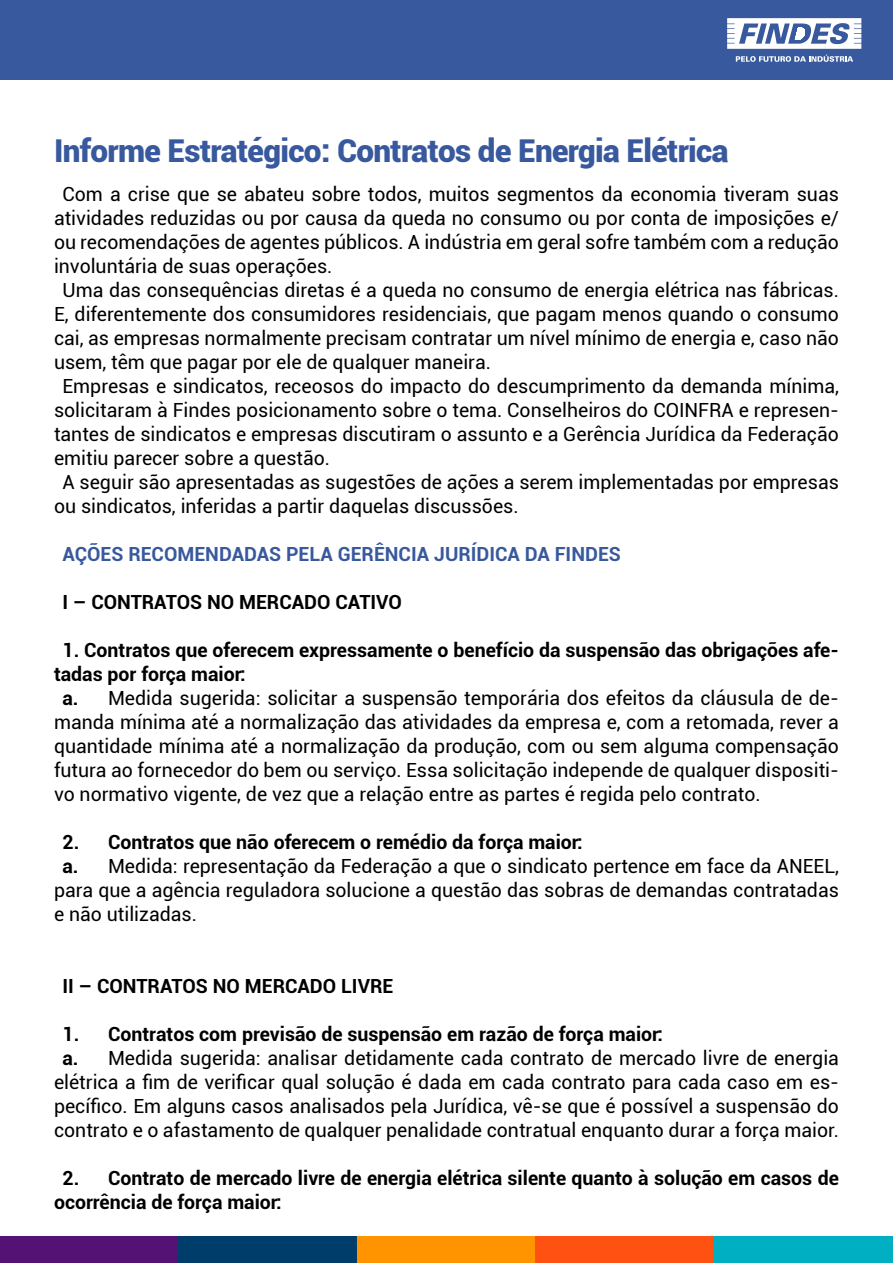
<style>
.page{position:relative;width:893px;height:1263px;background:#fff}
.page>*{position:absolute;margin:0;border:0;box-sizing:border-box;transform-origin:0 0}
.t1{font:900 31.5px "Roboto";letter-spacing:-.02em;color:#38599e}
.t2{font:19.5px "Roboto";color:#000}
.t3{font:700 19.5px/24px "Roboto";color:#000}
.t4{font:700 19.5px "Roboto";color:#38599e}
.s1{font-weight:700}
</style>
<div class="page">
<div style="left:0;top:1236px;width:180px;height:27px;background:#541275"></div>
<div style="left:178px;top:1236px;width:180px;height:27px;background:#003d6b"></div>
<div style="left:357px;top:1236px;width:179px;height:27px;background:#ff9400"></div>
<div style="left:535px;top:1236px;width:180px;height:27px;background:#ff5212"></div>
<div style="left:713px;top:1236px;width:180px;height:27px;background:#00b0c2"></div>
<div style="left:0;top:0;width:893px;height:80px;background:#38599e"></div>
<svg style="left:727px;top:18px;width:134px;height:31px"></svg>
<svg style="left:736px;top:55px;width:117px;height:7px"></svg>
<h1 class="t1" style="left:54px;top:128px;width:676px">Informe Estratégico: Contratos de Energia Elétrica</h1>
<p class="t2" style="left:63px;top:180px;width:778px">Com a crise que se abateu sobre todos, muitos segmentos da economia tiveram suas</p>
<p class="t2" style="left:54px;top:204px;width:786px">atividades reduzidas ou por causa da queda no consumo ou por conta de imposições e/</p>
<p class="t2" style="left:54px;top:228px;width:786px">ou recomendações de agentes públicos. A indústria em geral sofre também com a redução</p>
<p class="t2" style="left:54px;top:252px;width:280px">involuntária de suas operações.</p>
<p class="t2" style="left:63px;top:276px;width:778px">Uma das consequências diretas é a queda no consumo de energia elétrica nas fábricas.</p>
<p class="t2" style="left:54px;top:300px;width:786px">E, diferentemente dos consumidores residenciais, que pagam menos quando o consumo</p>
<p class="t2" style="left:54px;top:324px;width:786px">cai, as empresas normalmente precisam contratar um nível mínimo de energia e, caso não</p>
<p class="t2" style="left:54px;top:348px;width:439px">usem, têm que pagar por ele de qualquer maneira.</p>
<p class="t2" style="left:63px;top:372px;width:778px">Empresas e sindicatos, receosos do impacto do descumprimento da demanda mínima,</p>
<p class="t2" style="left:54px;top:396px;width:786px">solicitaram à Findes posicionamento sobre o tema. Conselheiros do COINFRA e represen-</p>
<p class="t2" style="left:54px;top:420px;width:786px">tantes de sindicatos e empresas discutiram o assunto e a Gerência Jurídica da Federação</p>
<p class="t2" style="left:54px;top:444px;width:278px">emitiu parecer sobre a questão.</p>
<p class="t2" style="left:63px;top:468px;width:778px">A seguir são apresentadas as sugestões de ações a serem implementadas por empresas</p>
<p class="t2" style="left:54px;top:492px;width:466px">ou sindicatos, inferidas a partir daquelas discussões.</p>
<p class="t4" style="left:63px;top:540px;width:560px">AÇÕES RECOMENDADAS PELA GERÊNCIA JURÍDICA DA FINDES</p>
<p class="t3" style="left:63px;top:589px;width:341px">I – CONTRATOS NO MERCADO CATIVO</p>
<p class="t3" style="left:63px;top:637px;width:778px">1. Contratos que oferecem expressamente o benefício da suspensão das obrigações afe-</p>
<p class="t3" style="left:54px;top:661px;width:193px">tadas por força maior:</p>
<p class="t2" style="left:63px;top:684px;width:778px"><span class="s1">a.</span> Medida sugerida: solicitar a suspensão temporária dos efeitos da cláusula de de-</p>
<p class="t2" style="left:54px;top:708px;width:786px">manda mínima até a normalização das atividades da empresa e, com a retomada, rever a</p>
<p class="t2" style="left:54px;top:732px;width:786px">quantidade mínima até a normalização da produção, com ou sem alguma compensação</p>
<p class="t2" style="left:54px;top:756px;width:786px">futura ao fornecedor do bem ou serviço. Essa solicitação independe de qualquer dispositi-</p>
<p class="t2" style="left:54px;top:780px;width:708px">vo normativo vigente, de vez que a relação entre as partes é regida pelo contrato.</p>
<p class="t3" style="left:63px;top:829px;width:522px">2. Contratos que não oferecem o remédio da força maior:</p>
<p class="t2" style="left:63px;top:852px;width:778px"><span class="s1">a.</span> Medida: representação da Federação a que o sindicato pertence em face da ANEEL,</p>
<p class="t2" style="left:54px;top:876px;width:786px">para que a agência reguladora solucione a questão das sobras de demandas contratadas</p>
<p class="t2" style="left:54px;top:900px;width:144px">e não utilizadas.</p>
<p class="t3" style="left:63px;top:973px;width:332px">II – CONTRATOS NO MERCADO LIVRE</p>
<p class="t3" style="left:63px;top:1021px;width:602px">1. Contratos com previsão de suspensão em razão de força maior:</p>
<p class="t2" style="left:63px;top:1044px;width:778px"><span class="s1">a.</span> Medida sugerida: analisar detidamente cada contrato de mercado livre de energia</p>
<p class="t2" style="left:54px;top:1068px;width:786px">elétrica a fim de verificar qual solução é dada em cada contrato para cada caso em es-</p>
<p class="t2" style="left:54px;top:1092px;width:786px">pecífico. Em alguns casos analisados pela Jurídica, vê-se que é possível a suspensão do</p>
<p class="t2" style="left:54px;top:1116px;width:786px">contrato e o afastamento de qualquer penalidade contratual enquanto durar a força maior.</p>
<p class="t3" style="left:54px;top:1165px;width:786px;text-indent:9px">2. Contrato de mercado livre de energia elétrica silente quanto à solução em casos de ocorrência de força maior:</p>
</div>
